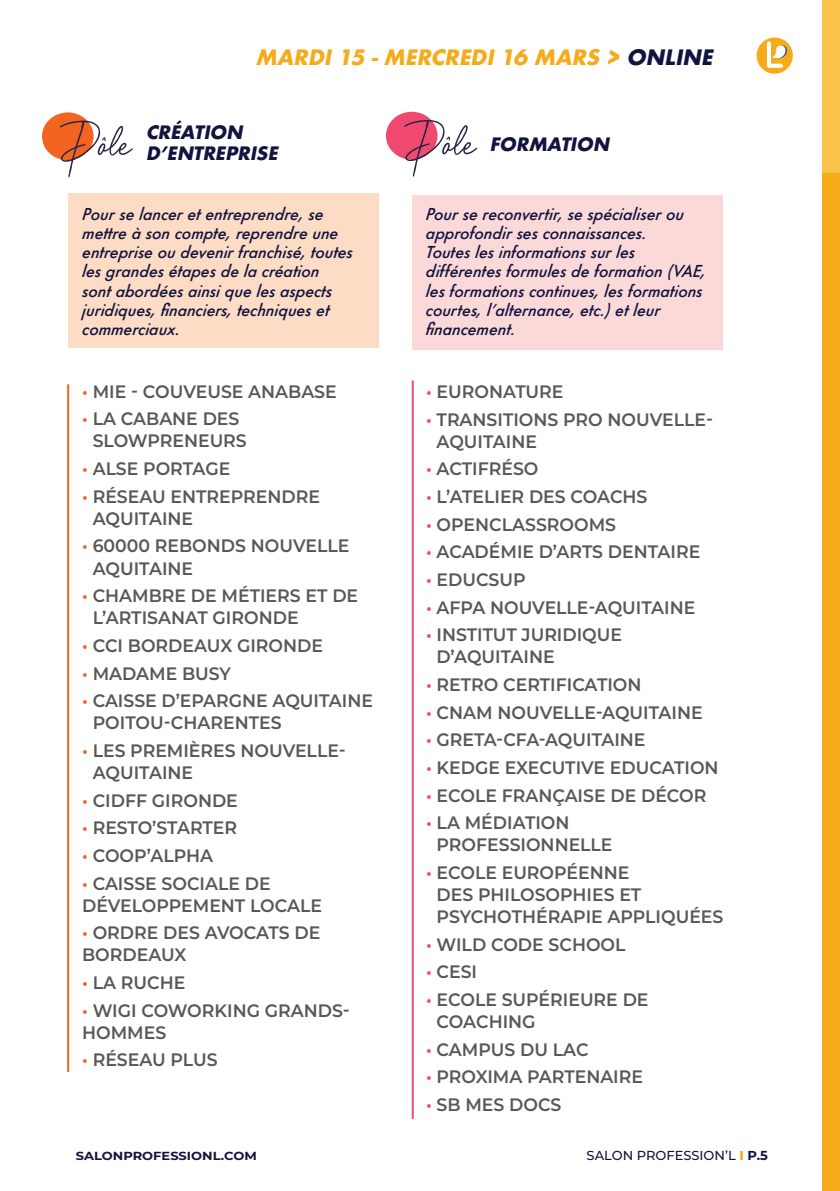
<style>
.page{position:relative;width:840px;height:1191px;background:#fff}
.page>*{position:absolute;margin:0;border:0;box-sizing:border-box;transform-origin:0 0}
.t1{font:76.4px "Aurelly Signature";color:#242349}
.t2{font:italic 700 20.6px "Futura";color:#f6ab1b}
.t3{font:600 18px/22px "Montserrat";color:#57585a;scale:.96 1}
.t4{font:italic 700 18px/21.6px "Futura";color:#12133e}
.t5{font:italic 500 16px/19.2px "Futura";color:#12133e}
.t6{font:500 13px "Montserrat";color:#12133e}
.t7{font:700 11.6px "Montserrat";color:#12133e;scale:1.11 1}
.s1{color:#12133e}
.s2{color:#f36421}
.s3{color:#ef4a6e}
.s4{font-weight:800;color:#f6ab1b}
.s5{font-weight:700}
</style>
<div class="page">
<div style="left:822px;top:172px;width:17px;height:1019px;background:#f6ab1b"></div>
<div style="left:822px;top:0;width:17px;height:172px;background:#f9c449"></div>
<div style="left:756px;top:37px;width:36px;height:37px;background:#f6ab1b;border-radius:50%"></div>
<svg style="left:766px;top:41px;width:20px;height:27px"></svg>
<hr style="left:411px;top:380px;width:2px;height:739px;background:#ef4a6e">
<hr style="left:67px;top:384px;width:2px;height:687px;background:#f36421">
<div style="left:386px;top:112px;width:51px;height:48px;background:#ef4a6e;border-radius:50%"></div>
<div style="left:411px;top:195px;width:311px;height:154px;background:#fbd9d9"></div>
<div style="left:42px;top:112px;width:52px;height:48px;background:#f36421;border-radius:50%"></div>
<div style="left:68px;top:193px;width:310px;height:154px;background:#fddcc5"></div>
<p class="t2" style="left:255px;top:42px;width:463px">MARDI 15 - MERCREDI 16 MARS &gt; <span class="s1">ONLINE</span></p>
<h1 class="t1" style="left:60px;top:111px;width:72px">Pôle</h1>
<p class="t4" style="left:146px;top:121px;width:138px">CRÉATION<br>D’ENTREPRISE</p>
<p class="t5" style="left:81px;top:204px;width:276px">Pourse lanceretentreprendre, se mettre à son compte, reprendre une entreprise ou devenirfranchisé, toutes lesgrandesétapesde la création sontabordéesainsique lesaspects juridiques, financiers, techniqueset commerciaux.</p>
<p class="t3" style="left:82px;top:379px;width:266px"><span class="s2">•</span> MIE - COUVEUSE ANABASE</p>
<p class="t3" style="left:82px;top:407px;width:173px;text-align:center"><span class="s2">•</span> LA CABANE DES<br>SLOWPRENEURS</p>
<p class="t3" style="left:82px;top:457px;width:156px"><span class="s2">•</span> ALSE PORTAGE</p>
<p class="t3" style="left:93px;top:484px;width:238px;text-indent:-11px"><span class="s2">•</span> RÉSEAU ENTREPRENDRE<br>AQUITAINE</p>
<p class="t3" style="left:93px;top:534px;width:268px;text-indent:-11px"><span class="s2">•</span> 60000 REBONDS NOUVELLE<br>AQUITAINE</p>
<p class="t3" style="left:93px;top:584px;width:278px;text-indent:-11px"><span class="s2">•</span> CHAMBRE DE MÉTIERS ET DE<br>L’ARTISANAT GIRONDE</p>
<p class="t3" style="left:82px;top:633px;width:252px"><span class="s2">•</span> CCI BORDEAUX GIRONDE</p>
<p class="t3" style="left:82px;top:661px;width:156px"><span class="s2">•</span> MADAME BUSY</p>
<p class="t3" style="left:93px;top:689px;width:293px;text-indent:-11px"><span class="s2">•</span> CAISSE D’EPARGNE AQUITAINE<br>POITOU-CHARENTES</p>
<p class="t3" style="left:93px;top:738px;width:265px;text-indent:-11px"><span class="s2">•</span> LES PREMIÈRES NOUVELLE-<br>AQUITAINE</p>
<p class="t3" style="left:82px;top:788px;width:164px"><span class="s2">•</span> CIDFF GIRONDE</p>
<p class="t3" style="left:82px;top:816px;width:163px"><span class="s2">•</span> RESTO’STARTER</p>
<p class="t3" style="left:82px;top:843px;width:138px"><span class="s2">•</span> COOP’ALPHA</p>
<p class="t3" style="left:82px;top:871px;width:251px"><span class="s2">•</span> CAISSE SOCIALE DE<br>DÉVELOPPEMENT LOCALE</p>
<p class="t3" style="left:82px;top:921px;width:249px"><span class="s2">•</span> ORDRE DES AVOCATS DE<br>BORDEAUX</p>
<p class="t3" style="left:82px;top:970px;width:109px"><span class="s2">•</span> LA RUCHE</p>
<p class="t3" style="left:82px;top:998px;width:280px"><span class="s2">•</span> WIGI COWORKING GRANDS-<br>HOMMES</p>
<p class="t3" style="left:82px;top:1048px;width:142px"><span class="s2">•</span> RÉSEAU PLUS</p>
<p class="t7" style="left:76px;top:1147px;width:164px">SALONPROFESSIONL.COM</p>
<h1 class="t1" style="left:404px;top:110px;width:72px">Pôle</h1>
<p class="t4" style="left:489px;top:133px;width:125px">FORMATION</p>
<p class="t5" style="left:425px;top:204px;width:282px">Pourse reconvertir, se spécialiserou approfondirsesconnaissances.<br>Touteslesinformationssurles différentesformulesde formation (VAE, lesformationscontinues, lesformations courtes, lʼalternance, etc.)etleur financement.</p>
<p class="t3" style="left:426px;top:380px;width:145px"><span class="s3">•</span> EURONATURE</p>
<p class="t3" style="left:436px;top:407px;width:289px;text-indent:-11px"><span class="s3">•</span> TRANSITIONS PRO NOUVELLE-<br>AQUITAINE</p>
<p class="t3" style="left:426px;top:457px;width:118px"><span class="s3">•</span> ACTIFRÉSO</p>
<p class="t3" style="left:426px;top:485px;width:232px"><span class="s3">•</span> L’ATELIER DES COACHS</p>
<p class="t3" style="left:426px;top:512px;width:199px"><span class="s3">•</span> OPENCLASSROOMS</p>
<p class="t3" style="left:426px;top:540px;width:287px"><span class="s3">•</span> ACADÉMIE D’ARTS DENTAIRE</p>
<p class="t3" style="left:426px;top:568px;width:105px"><span class="s3">•</span> EDUCSUP</p>
<p class="t3" style="left:426px;top:595px;width:282px"><span class="s3">•</span> AFPA NOUVELLE-AQUITAINE</p>
<p class="t3" style="left:436px;top:623px;width:195px;text-indent:-11px"><span class="s3">•</span> INSTITUT JURIDIQUE<br>D’AQUITAINE</p>
<p class="t3" style="left:426px;top:673px;width:226px"><span class="s3">•</span> RETRO CERTIFICATION</p>
<p class="t3" style="left:426px;top:700px;width:289px"><span class="s3">•</span> CNAM NOUVELLE-AQUITAINE</p>
<p class="t3" style="left:426px;top:728px;width:230px"><span class="s3">•</span> GRETA-CFA-AQUITAINE</p>
<p class="t3" style="left:426px;top:756px;width:306px"><span class="s3">•</span> KEDGE EXECUTIVE EDUCATION</p>
<p class="t3" style="left:426px;top:783px;width:293px"><span class="s3">•</span> ECOLE FRANÇAISE DE DÉCOR</p>
<p class="t3" style="left:436px;top:811px;width:185px;text-indent:-11px"><span class="s3">•</span> LA MÉDIATION<br>PROFESSIONNELLE</p>
<p class="t3" style="left:436px;top:861px;width:300px;text-indent:-11px"><span class="s3">•</span> ECOLE EUROPÉENNE<br>DES PHILOSOPHIES ET<br>PSYCHOTHÉRAPIE APPLIQUÉES</p>
<p class="t3" style="left:426px;top:932px;width:209px"><span class="s3">•</span> WILD CODE SCHOOL</p>
<p class="t3" style="left:426px;top:960px;width:55px"><span class="s3">•</span> CESI</p>
<p class="t3" style="left:436px;top:988px;width:222px;text-indent:-11px"><span class="s3">•</span> ECOLE SUPÉRIEURE DE<br>COACHING</p>
<p class="t3" style="left:426px;top:1037px;width:171px"><span class="s3">•</span> CAMPUS DU LAC</p>
<p class="t3" style="left:426px;top:1065px;width:227px"><span class="s3">•</span> PROXIMA PARTENAIRE</p>
<p class="t3" style="left:426px;top:1093px;width:142px"><span class="s3">•</span> SB MES DOCS</p>
<p class="t6" style="left:586px;top:1146px;width:183px">SALON PROFESSION’L <span class="s4">I</span> <span class="s5">P.5</span></p>
</div>
